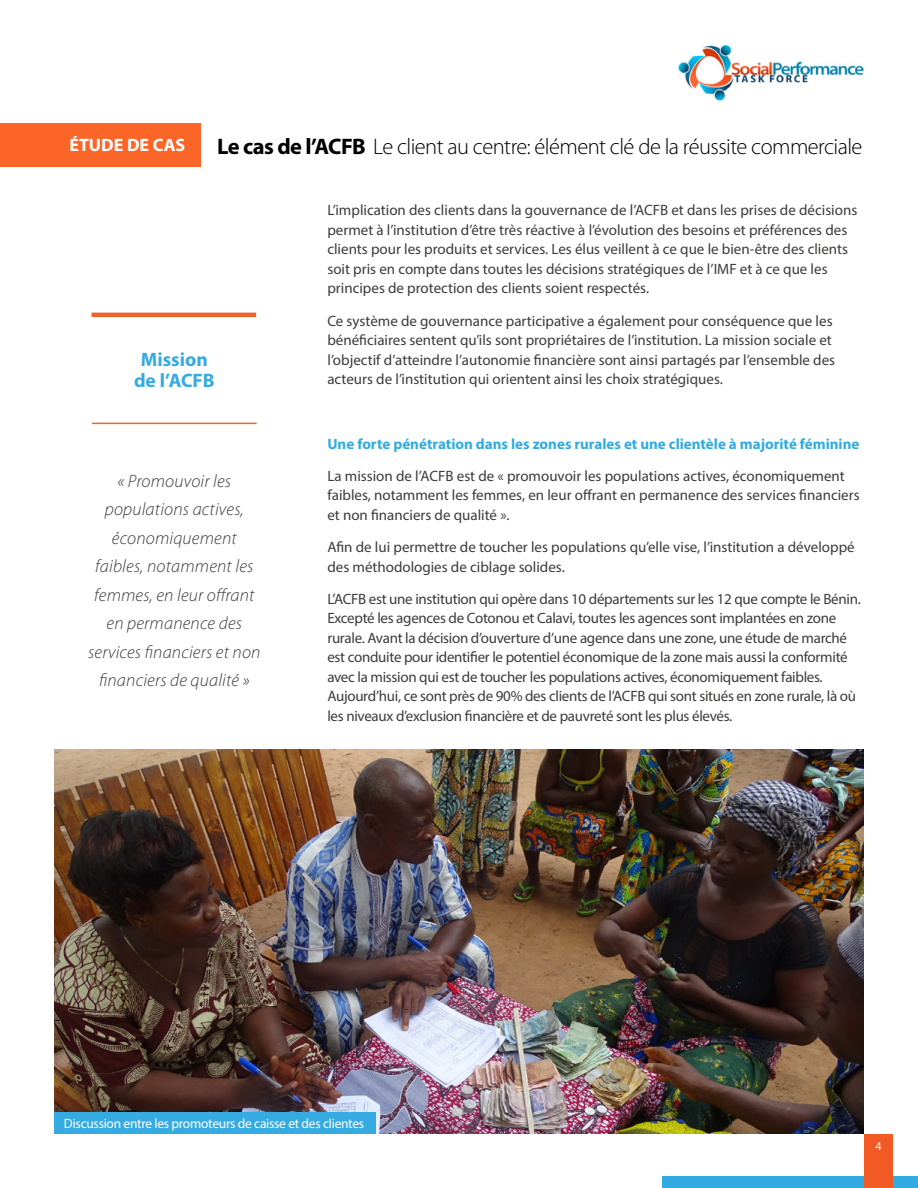
<style>
.page{position:relative;width:918px;height:1188px;background:#fff}
.page>*{position:absolute;margin:0;border:0;box-sizing:border-box;transform-origin:0 0}
.t1{font:300 22.5px "Myriad Pro";letter-spacing:-.025em;color:#000}
.t2{font:700 19.5px/21px "Myriad Pro";color:#35abe2;text-align:center}
.t3{font:italic 300 18px/28.5px "Myriad Pro";letter-spacing:.01em;color:#3c3c3b;text-align:center}
.t4{font:700 18px "Myriad Pro";color:#fff}
.t5{font:15px/19.5px "Myriad Pro";color:#3c3c3b}
.t6{font:15px/19.5px "Myriad Pro";letter-spacing:-.02em;color:#3c3c3b}
.t7{font:700 15px "Myriad Pro";color:#31abe2}
.t8{font:13.5px "Myriad Pro";letter-spacing:-.02em;color:#fff}
.t9{font:12px "Myriad Pro";color:#fff}
.s1{font-weight:700}
</style>
<div class="page">
<div style="left:0;top:123px;width:201px;height:44px;background:#fb6628"></div>
<img style="left:678px;top:44px;width:186px;height:57px">
<div style="left:662px;top:1177px;width:256px;height:11px;background:#31abe2"></div>
<div style="left:864px;top:1134px;width:29px;height:54px;background:#f15925"></div>
<img style="left:54px;top:750px;width:810px;height:384px">
<div style="left:54px;top:1113px;width:322px;height:21px;background:#35abe2"></div>
<hr style="left:92px;top:423px;width:165px;height:1px;background:#ec6531">
<hr style="left:92px;top:313px;width:164px;height:4px;background:#ec6531">
<p class="t4" style="left:69px;top:133px;width:117px">ÉTUDE DE CAS</p>
<h1 class="t1" style="left:217px;top:135px;width:647px"><span class="s1">Le cas de l’ACFB</span> Le client au centre: élément clé de la réussite commerciale</h1>
<h2 class="t2" style="left:134px;top:348px;width:82px">Mission de l’ACFB</h2>
<p class="t3" style="left:88px;top:466px;width:174px">« Promouvoir les populations actives, économiquement faibles, notamment les femmes, en leur offrant en permanence des services financiers et non financiers de qualité »</p>
<p class="t5" style="left:327px;top:200px;width:531px">L’implication des clients dans la gouvernance de l’ACFB et dans les prises de décisions permet à l’institution d’être très réactive à l’évolution des besoins et préférences des clients pour les produits et services. Les élus veillent à ce que le bien-être des clients soit pris en compte dans toutes les décisions stratégiques de l’IMF et à ce que les principes de protection des clients soient respectés.</p>
<p class="t5" style="left:327px;top:311px;width:509px">Ce système de gouvernance participative a également pour conséquence que les bénéficiaires sentent qu’ils sont propriétaires de l’institution. La mission sociale et l’objectif d’atteindre l’autonomie financière sont ainsi partagés par l’ensemble des acteurs de l’institution qui orientent ainsi les choix stratégiques.</p>
<p class="t7" style="left:327px;top:434px;width:534px">Une forte pénétration dans les zones rurales et une clientèle à majorité féminine</p>
<p class="t5" style="left:327px;top:466px;width:534px">La mission de l’ACFB est de « promouvoir les populations actives, économiquement faibles, notamment les femmes, en leur offrant en permanence des services financiers et non financiers de qualité ».</p>
<p class="t5" style="left:327px;top:537px;width:529px">Afin de lui permettre de toucher les populations qu’elle vise, l’institution a développé des méthodologies de ciblage solides.</p>
<p class="t6" style="left:327px;top:589px;width:535px">L’ACFB est une institution qui opère dans 10 départements sur les 12 que compte le Bénin.<br>Excepté les agences de Cotonou et Calavi, toutes les agences sont implantées en zone rurale. Avant la décision d’ouverture d’une agence dans une zone, une étude de marché est conduite pour identifier le potentiel économique de la zone mais aussi la conformité avec la mission qui est de toucher les populations actives, économiquement faibles.<br>Aujourd’hui, ce sont près de 90% des clients de l’ACFB qui sont situés en zone rurale, là où les niveaux d’exclusion financière et de pauvreté sont les plus élevés.</p>
<p class="t8" style="left:64px;top:1116px;width:302px">Discussion entre les promoteurs de caisse et des clientes</p>
<p class="t9" style="left:875px;top:1139px;width:8px">4</p>
</div>
